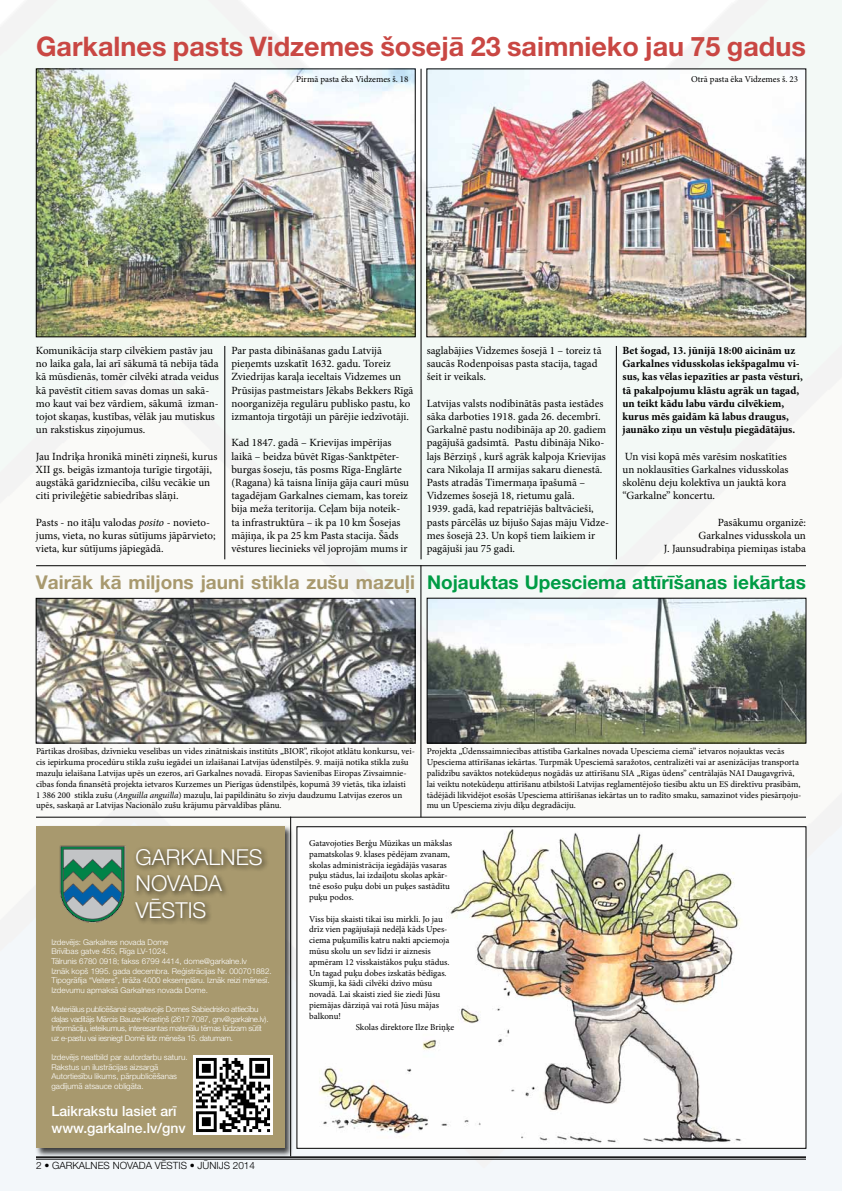
<style>
.page{position:relative;width:842px;height:1191px;background:#fff}
.page>*{position:absolute;margin:0;border:0;box-sizing:border-box;transform-origin:0 0}
.t1{font:700 27px "Helvetica Neue LT Pro";color:#c94743}
.t2{font:300 22px/26.4px "Helvetica Neue LT Pro";color:#fff}
.t3{font:700 19px "Helvetica Neue LT Pro";color:#009c45}
.t4{font:500 14px/16.8px "Helvetica Neue LT Pro";color:#fff}
.t5{font:11px/13.2px "Minion Pro";color:#000}
.t6{font:700 11px/13.2px "Minion Pro";color:#000}
.t7{font:300 10px "Helvetica Neue LT Pro";color:#000}
.t8{font:9px/10.8px "Minion Pro";color:#000}
.t9{font:300 8px/9.6px "Helvetica Neue LT Pro";color:#fff}
.t10{font:300 8px/9.6px "Helvetica Neue LT Pro";letter-spacing:-.03em;color:#fff}
.s1{font-style:italic}
.s2{color:#a8996e}
</style>
<div class="page">
<img style="left:0;top:0;width:842px;height:1190px">
<div style="left:35px;top:825px;width:259px;height:332px;background:#000;opacity:.75"></div>
<div style="left:36px;top:826px;width:249px;height:322px;background:#a8996e"></div>
<hr style="left:36px;top:1156px;width:770px;height:1px;background:#000">
<hr style="left:36px;top:1158px;width:770px;height:1px;background:#000">
<img style="left:193px;top:1055px;width:79px;height:79px">
<div style="left:132px;top:845px;width:137px;height:80px;background:#000;opacity:.75"></div>
<img style="left:59px;top:845px;width:66px;height:77px">
<hr style="left:36px;top:816px;width:770px;height:1px;background:#000">
<hr style="left:290px;top:816px;width:1px;height:340px;background:#000">
<img style="left:38px;top:71px;width:375px;height:264px">
<div style="left:36px;top:69px;width:379px;height:268px;border:1px solid #000"></div>
<img style="left:429px;top:71px;width:375px;height:264px">
<hr style="left:36px;top:565px;width:770px;height:1px;background:#000">
<hr style="left:421px;top:69px;width:1px;height:490px;background:#000">
<hr style="left:225px;top:346px;width:1px;height:213px;background:#000">
<hr style="left:616px;top:346px;width:1px;height:213px;background:#000">
<hr style="left:420px;top:565px;width:1px;height:252px;background:#000">
<img style="left:38px;top:600px;width:375px;height:141px">
<div style="left:36px;top:598px;width:379px;height:145px;border:1px solid #000"></div>
<img style="left:429px;top:600px;width:375px;height:141px">
<div style="left:427px;top:598px;width:379px;height:145px;border:1px solid #000"></div>
<img style="left:299px;top:828px;width:505px;height:318px">
<div style="left:297px;top:826px;width:509px;height:322px;border:1px solid #000"></div>
<h1 class="t1" style="left:36px;top:30px;width:771px">Garkalnes pasts Vidzemes šosejā 23 saimnieko jau 75 gadus</h1>
<p class="t8" style="left:296px;top:73px;width:114px">Pirmā pasta ēka Vidzemes š. 18</p>
<p class="t8" style="left:691px;top:73px;width:109px">Otrā pasta ēka Vidzemes š. 23</p>
<p class="t5" style="left:36px;top:344px;width:184px">Komunikācija starp cilvēkiem pastāv jau no laika gala, lai arī sākumā tā nebija tāda kā mūsdienās, tomēr cilvēki atrada veidus kā pavēstīt citiem savas domas un sakā&shy;mo kaut vai bez vārdiem, sākumā izman&shy;tojot skaņas, kustības, vēlāk jau mutiskus un rakstiskus ziņojumus.</p>
<p class="t5" style="left:36px;top:449px;width:183px">Jau Indriķa hronikā minēti ziņneši, kurus XII gs. beigās izmantoja turīgie tirgotāji, augstākā garīdzniecība, cilšu vecākie un citi privileģētie sabiedrības slāņi.</p>
<p class="t5" style="left:36px;top:515px;width:181px">Pasts - no itāļu valodas <span class="s1">posito</span> - novieto&shy;jums, vieta, no kuras sūtījums jāpārvieto; vieta, kur sūtījums jāpiegādā.</p>
<p class="t5" style="left:231px;top:344px;width:183px">Par pasta dibināšanas gadu Latvijā pieņemts uzskatīt 1632. gadu. Toreiz Zviedrijas karaļa ieceltais Vidzemes un Prūsijas pastmeistars Jēkabs Bekkers Rīgā noorganizēja regulāru publisko pastu, ko izmantoja tirgotāji un pārējie iedzīvotāji.</p>
<p class="t5" style="left:231px;top:436px;width:179px">Kad 1847. gadā – Krievijas impērijas laikā – beidza būvēt Rīgas-Sanktpēter&shy;burgas šoseju, tās posms Rīga-Englārte (Ragana) kā taisna līnija gāja cauri mūsu tagadējam Garkalnes ciemam, kas toreiz bija meža teritorija. Ceļam bija noteik&shy;ta infrastruktūra – ik pa 10 km Šosejas mājiņa, ik pa 25 km Pasta stacija. Šāds vēstures liecinieks vēl joprojām mums ir</p>
<p class="t5" style="left:427px;top:344px;width:176px">saglabājies Vidzemes šosejā 1 – toreiz tā saucās Rodenpoisas pasta stacija, tagad šeit ir veikals.</p>
<p class="t5" style="left:427px;top:397px;width:184px">Latvijas valsts nodibinātās pasta iestādes sāka darboties 1918. gada 26. decembrī.<br>Garkalnē pastu nodibināja ap 20. gadiem pagājušā gadsimtā. Pastu dibināja Niko&shy;lajs Bērziņš , kurš agrāk kalpoja Krievijas cara Nikolaja II armijas sakaru dienestā.<br>Pasts atradās Timermaņa īpašumā – Vidzemes šosejā 18, rietumu galā.<br>1939. gadā, kad repatriējās baltvācieši, pasts pārcēlās uz bijušo Sajas māju Vidze&shy;mes šosejā 23. Un kopš tiem laikiem ir pagājuši jau 75 gadi.</p>
<p class="t6" style="left:622px;top:344px;width:182px">Bet šogad, 13. jūnijā 18:00 aicinām uz Garkalnes vidusskolas iekšpagalmu vi&shy;sus, kas vēlas iepazīties ar pasta vēsturi, tā pakalpojumu klāstu agrāk un tagad, un teikt kādu labu vārdu cilvēkiem, kurus mēs gaidām kā labus draugus, jaunāko ziņu un vēstuļu piegādātājus.</p>
<p class="t5" style="left:622px;top:449px;width:168px">Un visi kopā mēs varēsim noskatīties un noklausīties Garkalnes vidusskolas skolēnu deju kolektīva un jauktā kora “Garkalne” koncertu.</p>
<p class="t5" style="left:664px;top:515px;width:144px;text-align:right">Pasākumu organizē:<br>Garkalnes vidusskola un<br>J. Jaunsudrabiņa piemiņas istaba</p>
<h3 class="t3" style="left:36px;top:570px;width:771px"><span class="s2">Vairāk kā miljons jauni stikla zušu mazuļi</span> Nojauktas Upesciema attīrīšanas iekārtas</h3>
<p class="t8" style="left:36px;top:746px;width:380px">Pārtikas drošības, dzīvnieku veselības un vides zinātniskais institūts „BIOR”, rīkojot atklātu konkursu, vei&shy;cis iepirkuma procedūru stikla zušu iegādei un izlaišanai Latvijas ūdenstilpēs. 9. maijā notika stikla zušu mazuļu ielaišana Latvijas upēs un ezeros, arī Garkalnes novadā. Eiropas Savienības Eiropas Zivsaimnie&shy;cības fonda finansētā projekta ietvaros Kurzemes un Pierīgas ūdenstilpēs, kopumā 39 vietās, tika izlaisti<br>1 386 200 stikla zušu (<span class="s1">Anguilla anguilla</span>) mazuļu, lai papildinātu šo zivju daudzumu Latvijas ezeros un upēs, saskaņā ar Latvijas Nacionālo zušu krājumu pārvaldības plānu.</p>
<p class="t8" style="left:427px;top:746px;width:376px">Projekta „Ūdenssaimniecības attīstība Garkalnes novada Upesciema ciemā” ietvaros nojauktas vecās Upesciema attīrīšanas iekārtas. Turpmāk Upesciemā saražotos, centralizēti vai ar asenizācijas transporta palīdzību savāktos notekūdeņus nogādās uz attīrīšanu SIA „Rīgas ūdens” centrālajās NAI Daugavgrīvā, lai veiktu notekūdeņu attīrīšanu atbilstoši Latvijas reglamentējošo tiesību aktu un ES direktīvu prasībām, tādējādi likvidējot esošās Upesciema attīrīšanas iekārtas un to radīto smaku, samazinot vides piesārņoju&shy;mu un Upesciema zivju dīķu degradāciju.</p>
<p class="t8" style="left:309px;top:837px;width:145px">Gatavojoties Berģu Mūzikas un mākslas pamatskolas 9. klases pēdējam zvanam, skolas administrācija iegādājās vasaras puķu stādus, lai izdaiļotu skolas apkār&shy;tnē esošo puķu dobi un puķes sastādītu puķu podos.</p>
<p class="t8" style="left:309px;top:913px;width:135px">Viss bija skaisti tikai īsu mirkli. Jo jau</p>
<p class="t8" style="left:309px;top:924px;width:140px">drīz vien pagājušajā nedēļā kāds Upes-</p>
<p class="t8" style="left:309px;top:935px;width:142px">ciema puķumīlis katru nakti apciemoja</p>
<p class="t8" style="left:309px;top:945px;width:123px">mūsu skolu un sev līdzi ir aiznesis</p>
<p class="t8" style="left:309px;top:956px;width:142px">apmēram 12 visskaistākos puķu stādus.</p>
<p class="t8" style="left:309px;top:967px;width:139px">Un tagad puķu dobes izskatās bēdīgas.</p>
<p class="t8" style="left:309px;top:978px;width:125px">Skumji, ka šādi cilvēki dzīvo mūsu</p>
<p class="t8" style="left:309px;top:989px;width:133px">novadā. Lai skaisti zied šie ziedi Jūsu</p>
<p class="t8" style="left:309px;top:999px;width:131px">piemājas dārziņā vai rotā Jūsu mājas</p>
<p class="t8" style="left:309px;top:1010px;width:33px">balkonu!</p>
<p class="t8" style="left:356px;top:1021px;width:100px">Skolas direktore Ilze Briņķe</p>
<h2 class="t2" style="left:135px;top:843px;width:129px">GARKALNES<br>NOVADA<br>VĒSTIS</h2>
<p class="t9" style="left:51px;top:937px;width:222px">Izdevējs: Garkalnes novada Dome<br>Brīvības gatve 455, Rīga LV-1024.<br>Tālrunis 6780 0918; fakss 6799 4414, dome@garkalne.lv<br>Iznāk kopš 1995. gada decembra. Reģistrācijas Nr. 000701882.<br>Tipogrāfija “Veiters”, tirāža 4000 eksemplāru. Iznāk reizi mēnesī.<br>Izdevumu apmaksā Garkalnes novada Dome.</p>
<p class="t10" style="left:51px;top:1004px;width:219px">Materiālus publicēšanai sagatavojis Domes Sabiedrisko attiecību daļas vadītājs Mārcis Bauze-Krastiņš (2617 7087, gnv@garkalne.lv).<br>Informāciju, ieteikumus, interesantas materiālu tēmas lūdzam sūtīt uz e-pastu vai iesniegt Domē lidz mēneša 15. datumam.</p>
<p class="t9" style="left:51px;top:1052px;width:138px">Izdevējs neatbild par autordarbu saturu.<br>Rakstus un ilustrācijas aizsargā Autortiesību likums, pārpublicēšanas gadījumā atsauce obligāta.</p>
<p class="t4" style="left:51px;top:1103px;width:136px">Laikrakstu lasiet arī www.garkalne.lv/gnv</p>
<p class="t7" style="left:36px;top:1159px;width:220px">2 • GARKALNES NOVADA VĒSTIS • JŪNIJS 2014</p>
</div>
